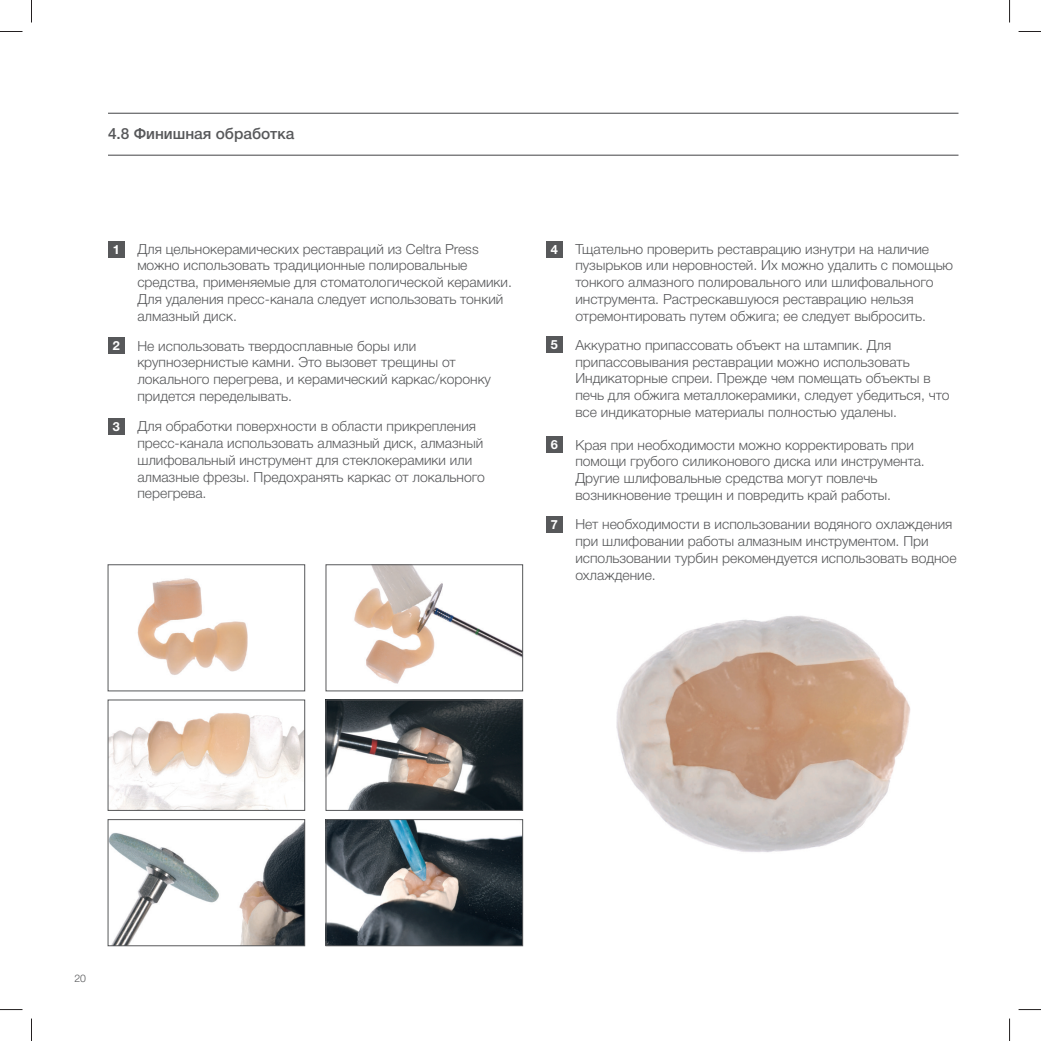
<style>
.page{position:relative;width:1041px;height:1041px;background:#fff}
.page>*{position:absolute;margin:0;border:0;box-sizing:border-box;transform-origin:0 0}
.t1{font:500 15.45px "Helvetica Neue Cyr";color:#57585a}
.t2{font:300 13.95px/16.8px "Helvetica Neue Cyr";color:#57585a}
.t3{font:700 12.75px "Helvetica Neue Cyr";color:#fff}
.t4{font:300 10.5px "Helvetica Neue Cyr";color:#57585a}
</style>
<div class="page">
<hr style="left:108px;top:113px;width:850px;height:1px;background:#57585a">
<hr style="left:108px;top:155px;width:850px;height:1px;background:#57585a">
<img style="left:110px;top:713px;width:193px;height:96px">
<div style="left:108px;top:700px;width:197px;height:111px;border:1px solid #57585a"></div>
<img style="left:328px;top:702px;width:193px;height:107px">
<div style="left:326px;top:700px;width:197px;height:111px;border:1px solid #57585a"></div>
<img style="left:110px;top:823px;width:193px;height:121px">
<div style="left:108px;top:819px;width:197px;height:127px;border:1px solid #57585a"></div>
<img style="left:328px;top:821px;width:193px;height:123px">
<div style="left:326px;top:819px;width:197px;height:127px;border:1px solid #57585a"></div>
<img style="left:616px;top:615px;width:295px;height:237px">
<img style="left:137px;top:578px;width:111px;height:97px">
<div style="left:108px;top:564px;width:197px;height:127px;border:1px solid #57585a"></div>
<img style="left:354px;top:566px;width:167px;height:118px">
<div style="left:326px;top:564px;width:197px;height:127px;border:1px solid #57585a"></div>
<svg style="left:0;top:31px;width:23px;height:1px"></svg>
<svg style="left:1018px;top:31px;width:23px;height:1px"></svg>
<svg style="left:0;top:1009px;width:23px;height:1px"></svg>
<svg style="left:1018px;top:1009px;width:23px;height:1px"></svg>
<svg style="left:31px;top:0;width:1px;height:22px"></svg>
<svg style="left:31px;top:1018px;width:1px;height:23px"></svg>
<svg style="left:1009px;top:0;width:1px;height:22px"></svg>
<svg style="left:1009px;top:1018px;width:1px;height:23px"></svg>
<div style="left:108px;top:241px;width:16px;height:16px;background:#57585a"></div>
<div style="left:108px;top:337px;width:16px;height:17px;background:#57585a"></div>
<div style="left:108px;top:419px;width:16px;height:16px;background:#57585a"></div>
<div style="left:546px;top:241px;width:16px;height:16px;background:#57585a"></div>
<div style="left:546px;top:337px;width:16px;height:16px;background:#57585a"></div>
<div style="left:546px;top:436px;width:16px;height:17px;background:#57585a"></div>
<div style="left:546px;top:516px;width:16px;height:17px;background:#57585a"></div>
<p class="t1" style="left:108px;top:127px;width:188px">4.8 Финишная обработка</p>
<p class="t3" style="left:113px;top:244px;width:9px">1</p>
<p class="t3" style="left:113px;top:340px;width:9px">2</p>
<p class="t3" style="left:113px;top:422px;width:9px">3</p>
<p class="t2" style="left:137px;top:240px;width:376px">Для цельнокерамических реставраций из Celtra Press можно использовать традиционные полировальные средства, применяемые для стоматологической керамики.<br>Для удаления пресс-канала следует использовать тонкий алмазный диск.</p>
<p class="t2" style="left:137px;top:337px;width:355px">Не использовать твердосплавные боры или крупнозернистые камни. Это вызовет трещины от локального перегрева, и керамический каркас/коронку придется переделывать.</p>
<p class="t2" style="left:137px;top:418px;width:349px">Для обработки поверхности в области прикрепления пресс-канала использовать алмазный диск, алмазный шлифовальный инструмент для стеклокерамики или алмазные фрезы. Предохранять каркас от локального перегрева.</p>
<p class="t3" style="left:551px;top:244px;width:9px">4</p>
<p class="t2" style="left:575px;top:240px;width:379px">Тщательно проверить реставрацию изнутри на наличие пузырьков или неровностей. Их можно удалить с помощью тонкого алмазного полировального или шлифовального инструмента. Растрескавшуюся реставрацию нельзя отремонтировать путем обжига; ее следует выбросить.</p>
<p class="t3" style="left:551px;top:340px;width:9px">5</p>
<p class="t2" style="left:575px;top:337px;width:376px">Аккуратно припассовать объект на штампик. Для припассовывания реставрации можно использовать Индикаторные спреи. Прежде чем помещать объекты в печь для обжига металлокерамики, следует убедиться, что все индикаторные материалы полностью удалены.</p>
<p class="t3" style="left:551px;top:440px;width:9px">6</p>
<p class="t2" style="left:575px;top:436px;width:351px">Края при необходимости можно корректировать при помощи грубого силиконового диска или инструмента.<br>Другие шлифовальные средства могут повлечь возникновение трещин и повредить край работы.</p>
<p class="t3" style="left:551px;top:519px;width:9px">7</p>
<p class="t2" style="left:575px;top:516px;width:383px">Нет необходимости в использовании водяного охлаждения при шлифовании работы алмазным инструментом. При использовании турбин рекомендуется использовать водное охлаждение.</p>
<p class="t4" style="left:74px;top:973px;width:13px">20</p>
</div>
